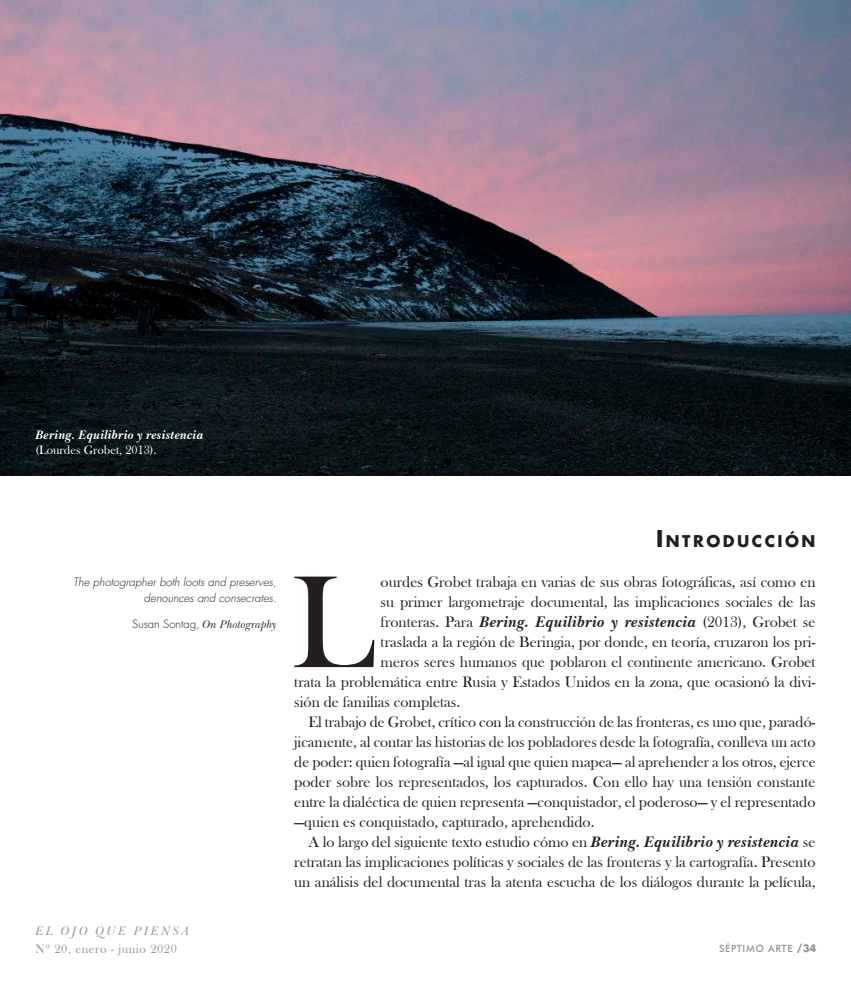
<style>
.page{position:relative;width:851px;height:993px;background:#fff}
.page>*{position:absolute;margin:0;border:0;box-sizing:border-box;transform-origin:0 0}
.primer_parrafo{font:135.62px "Bask Old Face";color:#231f20}
.titulillos{font:700 15.75px "Futura Std";letter-spacing:.155em;color:#231f20}
.Cuerpo{font:15.62px/20px "Bask Old Face";color:#231f20;text-align:justify}
.primer_parrafo-2{font:15.62px "Bask Old Face";color:#231f20}
.pie_de_foto{font:italic 700 12.5px "Baskerville BT";color:#fff}
.pie_de_foto-2{font:12.5px "Bask Old Face";color:#fff}
.t1{font:12.5px "Bask Old Face";letter-spacing:.05em;color:#969199}
.t2{font:italic 12.5px "Baskerville BT";letter-spacing:.16em;color:#969199}
.epigrafe{font:italic 300 11.25px "Futura Std";color:#231f20}
.epigrafe-2{font:italic 11.25px "Baskerville BT";color:#231f20}
.t3{font:500 10px "Futura BT";letter-spacing:.06em;color:#969199}
.s1{font-family:"Futura Std";font-weight:300;font-style:normal}
.s2{font-family:"Futura Std";font-weight:300}
.s3{font-size:22.5px}
.s4{font-family:"Baskerville BT";font-weight:700;font-style:italic}
.s5{font-family:"Futura Std";font-weight:700}
</style>
<div class="page">
<img style="left:0;top:0;width:850px;height:475px">
<p class="pie_de_foto" style="left:35px;top:427px;width:170px">Bering. Equilibrio y resistencia</p>
<p class="pie_de_foto-2" style="left:35px;top:443px;width:123px">(Lourdes Grobet, 2013).</p>
<p class="epigrafe" style="left:73px;top:574px;width:205px">The photographer both loots and preserves,</p>
<p class="epigrafe" style="left:144px;top:590px;width:134px">denounces and consecrates.</p>
<p class="epigrafe-2" style="left:132px;top:617px;width:146px"><span class="s1">Susan Sontag</span><span class="s2">,</span> On Photography</p>
<p class="titulillos" style="left:656px;top:530px;width:161px"><span class="s3">I</span>NTRODUCCI ÓN</p>
<p class="primer_parrafo" style="left:291px;top:547px;width:84px">L</p>
<p class="primer_parrafo-2" style="left:380px;top:573px;width:436px">ourdes Grobet trabaja en varias de sus obras fotográficas, así como en</p>
<p class="primer_parrafo-2" style="left:380px;top:593px;width:436px">su primer largometraje documental, las implicaciones sociales de las</p>
<p class="primer_parrafo-2" style="left:380px;top:613px;width:436px">fronteras. Para <span class="s4">Bering. Equilibrio y resistencia</span> (2013), Grobet se</p>
<p class="primer_parrafo-2" style="left:380px;top:633px;width:436px">traslada a la región de Beringia, por donde, en teoría, cruzaron los pri-</p>
<p class="primer_parrafo-2" style="left:380px;top:653px;width:436px">meros seres humanos que poblaron el continente americano. Grobet</p>
<p class="primer_parrafo-2" style="left:294px;top:673px;width:522px">trata la problemática entre Rusia y Estados Unidos en la zona, que ocasionó la divi-</p>
<p class="primer_parrafo-2" style="left:294px;top:693px;width:167px">sión de familias completas.</p>
<p class="Cuerpo" style="left:294px;top:712px;width:522px;text-indent:14px">El trabajo de Grobet, crítico con la construcción de las fronteras, es uno que, paradó&shy;jicamente, al contar las historias de los pobladores desde la fotografía, conlleva un acto de poder: quien fotografía —al igual que quien mapea— al aprehender a los otros, ejerce poder sobre los representados, los capturados. Con ello hay una tensión constante entre la dialéctica de quien representa —conquistador, el poderoso— y el representado —quien es conquistado, capturado, aprehendido.</p>
<p class="Cuerpo" style="left:294px;top:832px;width:522px;text-indent:14px">A lo largo del siguiente texto estudio cómo en <span class="s4">Bering. Equilibrio y resistencia</span> se retratan las implicaciones políticas y sociales de las fronteras y la cartografía. Presento un análisis del documental tras la atenta escucha de los diálogos durante la película,</p>
<p class="t2" style="left:35px;top:922px;width:156px">EL OJO QUE PIENSA</p>
<p class="t1" style="left:35px;top:941px;width:143px">Nº 20, enero - junio 2020</p>
<p class="t3" style="left:719px;top:941px;width:99px">SÉPTIMO ARTE <span class="s5">/34</span></p>
</div>
